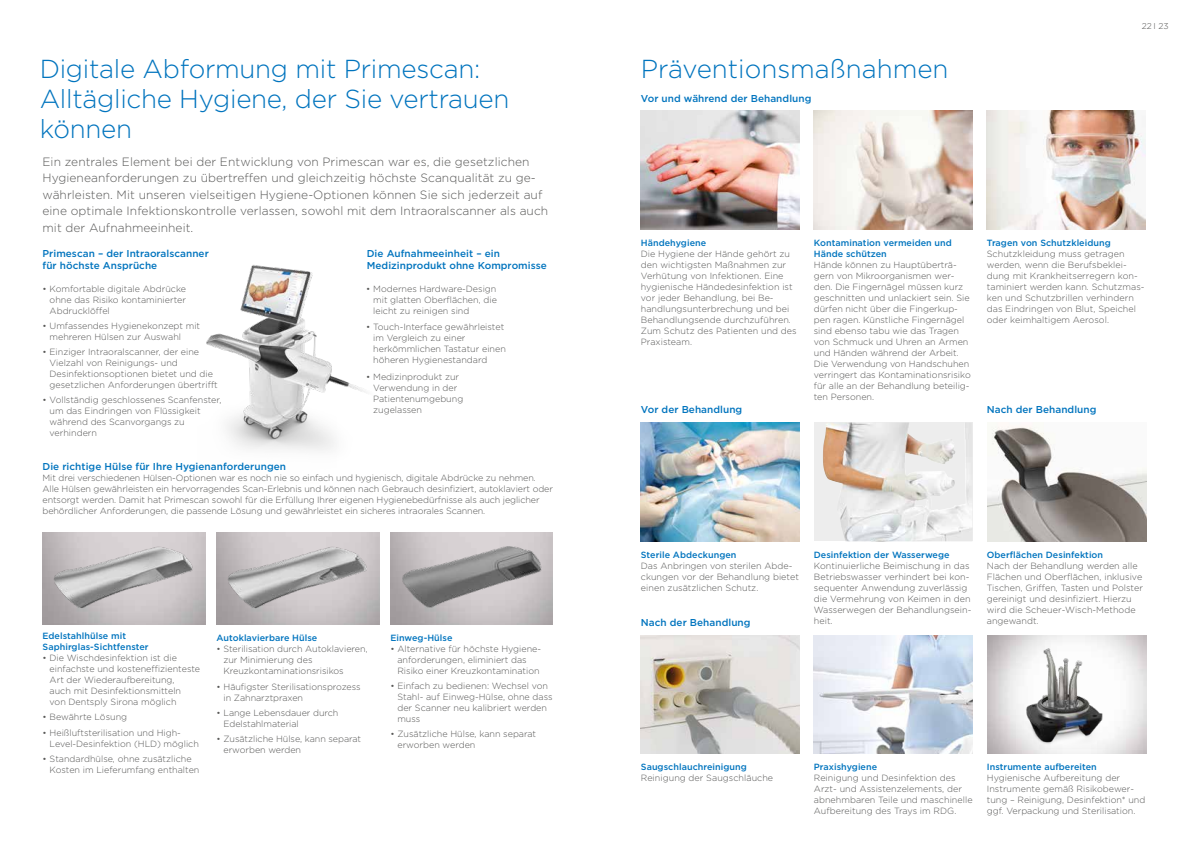
<style>
.page{position:relative;width:1191px;height:842px;background:#fff}
.page>*{position:absolute;margin:0;border:0;box-sizing:border-box;transform-origin:0 0}
.t1{font:300 26px/30px "Gotham";letter-spacing:-.01em;color:#0074be}
.t2{font:300 12px/16.5px "Gotham";letter-spacing:.005em;color:#575756}
.t3{font:500 10px/12px "Gotham";letter-spacing:.005em;color:#0074be}
.t4{font:300 9px/11px "Gotham";color:#575756}
.t5{font:500 9px/11px "Gotham";letter-spacing:.005em;color:#0074be}
.t6{font:300 8.5px "Gotham";color:#575756}
</style>
<div class="page">
<img style="left:206px;top:265px;width:159px;height:186px">
<img style="left:641px;top:111px;width:158px;height:118px">
<img style="left:641px;top:422px;width:158px;height:119px">
<img style="left:987px;top:111px;width:158px;height:118px">
<img style="left:987px;top:426px;width:159px;height:115px">
<svg style="left:814px;top:422px;width:158px;height:119px;fill:#e9e9e9"></svg>
<img style="left:930px;top:422px;width:35px;height:88px">
<img style="left:641px;top:635px;width:158px;height:119px">
<img style="left:814px;top:635px;width:158px;height:119px">
<img style="left:43px;top:532px;width:162px;height:93px">
<img style="left:216px;top:532px;width:163px;height:93px">
<img style="left:390px;top:532px;width:163px;height:93px">
<img style="left:1010px;top:643px;width:107px;height:105px">
<img style="left:814px;top:111px;width:158px;height:118px">
<h1 class="t1" style="left:40px;top:53px;width:471px">Digitale Abformung mit Primescan:<br>Alltägliche Hygiene, der Sie vertrauen können</h1>
<p class="t2" style="left:43px;top:153px;width:507px">Ein zentrales Element bei der Entwicklung von Primescan war es, die gesetzlichen Hygieneanforderungen zu übertreffen und gleichzeitig höchste Scanqualität zu ge&shy;währleisten. Mit unseren vielseitigen Hygiene-Optionen können Sie sich jederzeit auf eine optimale Infektionskontrolle verlassen, sowohl mit dem Intraoralscanner als auch mit der Aufnahmeeinheit.</p>
<p class="t3" style="left:43px;top:248px;width:168px">Primescan – der Intraoralscanner für höchste Ansprüche</p>
<p class="t4" style="left:50px;top:283px;width:138px;text-align:justify;text-indent:-7px">• Komfortable digitale Abdrücke ohne das Risiko kontaminierter Abdrucklöffel</p>
<p class="t4" style="left:50px;top:320px;width:152px;text-indent:-7px">• Umfassendes Hygienekonzept mit mehreren Hülsen zur Auswahl</p>
<p class="t4" style="left:50px;top:346px;width:170px;text-indent:-7px">• Einziger Intraoralscanner, der eine Vielzahl von Reinigungs- und Desinfektionsoptionen bietet und die gesetzlichen Anforderungen übertrifft</p>
<p class="t4" style="left:50px;top:394px;width:173px;text-indent:-7px">• Vollständig geschlossenes Scanfenster, um das Eindringen von Flüssigkeit während des Scanvorgangs zu verhindern</p>
<p class="t3" style="left:367px;top:248px;width:181px">Die Aufnahmeeinheit – ein<br>Medizinprodukt ohne Kompromisse</p>
<p class="t4" style="left:373px;top:283px;width:125px;text-align:justify;text-indent:-7px">• Modernes Hardware-Design mit glatten Oberflächen, die leicht zu reinigen sind</p>
<p class="t4" style="left:373px;top:321px;width:134px;text-indent:-7px">• Touch-Interface gewährleistet im Vergleich zu einer herkömmlichen Tastatur einen höheren Hygienestandard</p>
<p class="t4" style="left:373px;top:371px;width:92px;text-indent:-7px">• Medizinprodukt zur<br>Verwendung in der<br>Patientenumgebung zugelassen</p>
<p class="t3" style="left:43px;top:460px;width:245px">Die richtige Hülse für Ihre Hygienanforderungen</p>
<p class="t4" style="left:43px;top:472px;width:512px">Mit drei verschiedenen Hülsen-Optionen war es noch nie so einfach und hygienisch, digitale Abdrücke zu nehmen.<br>Alle Hülsen gewährleisten ein hervorragendes Scan-Erlebnis und können nach Gebrauch desinfiziert, autoklaviert oder entsorgt werden. Damit hat Primescan sowohl für die Erfüllung Ihrer eigenen Hygienebedürfnisse als auch jeglicher behördlicher Anforderungen, die passende Lösung und gewährleistet ein sicheres intraorales Scannen.</p>
<p class="t5" style="left:43px;top:630px;width:108px">Edelstahlhülse mit<br>Saphirglas-Sichtfenster</p>
<p class="t4" style="left:50px;top:652px;width:152px;text-indent:-7px">• Die Wischdesinfektion ist die einfachste und kosteneffizienteste<br>Art der Wiederaufbereitung,<br>auch mit Desinfektionsmitteln<br>von Dentsply Sirona möglich</p>
<p class="t4" style="left:43px;top:711px;width:86px">• Bewährte Lösung</p>
<p class="t4" style="left:50px;top:727px;width:151px;text-indent:-7px">• Heißluftsterilisation und High-<br>Level-Desinfektion (HLD) möglich</p>
<p class="t4" style="left:50px;top:753px;width:151px;text-indent:-7px">• Standardhülse, ohne zusätzliche<br>Kosten im Lieferumfang enthalten</p>
<p class="t5" style="left:216px;top:633px;width:102px">Autoklavierbare Hülse</p>
<p class="t4" style="left:223px;top:643px;width:146px;text-indent:-7px">• Sterilisation durch Autoklavieren, zur Minimierung des<br>Kreuzkontaminationsrisikos</p>
<p class="t4" style="left:223px;top:681px;width:139px;text-indent:-7px">• Häufigster Sterilisationsprozess in Zahnarztpraxen</p>
<p class="t4" style="left:223px;top:707px;width:116px;text-indent:-7px">• Lange Lebensdauer durch<br>Edelstahlmaterial</p>
<p class="t4" style="left:223px;top:733px;width:139px;text-indent:-7px">• Zusätzliche Hülse, kann separat erworben werden</p>
<p class="t5" style="left:390px;top:632px;width:64px">Einweg-Hülse</p>
<p class="t4" style="left:397px;top:643px;width:144px;text-indent:-7px">• Alternative für höchste Hygiene&shy;anforderungen, eliminiert das<br>Risiko einer Kreuzkontamination</p>
<p class="t4" style="left:397px;top:680px;width:157px;text-indent:-7px">• Einfach zu bedienen: Wechsel von<br>Stahl- auf Einweg-Hülse, ohne dass der Scanner neu kalibriert werden muss</p>
<p class="t4" style="left:397px;top:728px;width:140px;text-indent:-7px">• Zusätzliche Hülse, kann separat erworben werden</p>
<h1 class="t1" style="left:641px;top:53px;width:309px">Präventionsmaßnahmen</h1>
<p class="t3" style="left:641px;top:92px;width:172px">Vor und während der Behandlung</p>
<p class="t6" style="left:1141px;top:21px;width:28px">22 I 23</p>
<p class="t5" style="left:641px;top:237px;width:67px">Händehygiene</p>
<p class="t4" style="left:641px;top:248px;width:157px">Die Hygiene der Hände gehört zu den wichtigsten Maßnahmen zur<br>Verhütung von Infektionen. Eine hygienische Händedesinfektion ist vor jeder Behandlung, bei Be&shy;handlungsunterbrechung und bei<br>Behandlungsende durchzuführen.<br>Zum Schutz des Patienten und des<br>Praxisteam.</p>
<p class="t5" style="left:814px;top:237px;width:140px">Kontamination vermeiden und<br>Hände schützen</p>
<p class="t4" style="left:814px;top:259px;width:158px">Hände können zu Hauptüberträ&shy;gern von Mikroorganismen wer&shy;den. Die Fingernägel müssen kurz geschnitten und unlackiert sein. Sie dürfen nicht über die Fingerkup&shy;pen ragen. Künstliche Fingernägel sind ebenso tabu wie das Tragen von Schmuck und Uhren an Armen und Händen während der Arbeit.<br>Die Verwendung von Handschuhen verringert das Kontaminationsrisiko für alle an der Behandlung beteilig&shy;ten Personen.</p>
<p class="t5" style="left:986px;top:237px;width:125px">Tragen von Schutzkleidung</p>
<p class="t4" style="left:986px;top:248px;width:159px">Schutzkleidung muss getragen werden, wenn die Berufsbeklei&shy;dung mit Krankheitserregern kon&shy;taminiert werden kann. Schutzmas&shy;ken und Schutzbrillen verhindern das Eindringen von Blut, Speichel oder keimhaltigem Aerosol.</p>
<p class="t3" style="left:641px;top:404px;width:103px">Vor der Behandlung</p>
<p class="t3" style="left:986px;top:404px;width:111px">Nach der Behandlung</p>
<p class="t5" style="left:641px;top:549px;width:97px">Sterile Abdeckungen</p>
<p class="t4" style="left:641px;top:560px;width:160px">Das Anbringen von sterilen Abde&shy;ckungen vor der Behandlung bietet einen zusätzlichen Schutz.</p>
<p class="t3" style="left:641px;top:616px;width:111px">Nach der Behandlung</p>
<p class="t5" style="left:814px;top:549px;width:137px">Desinfektion der Wasserwege</p>
<p class="t4" style="left:814px;top:560px;width:159px">Kontinuierliche Beimischung in das<br>Betriebswasser verhindert bei kon&shy;sequenter Anwendung zuverlässig die Vermehrung von Keimen in den<br>Wasserwegen der Behandlungsein&shy;heit.</p>
<p class="t5" style="left:986px;top:549px;width:118px">Oberflächen Desinfektion</p>
<p class="t4" style="left:986px;top:560px;width:158px">Nach der Behandlung werden alle<br>Flächen und Oberflächen, inklusive<br>Tischen, Griffen, Tasten und Polster gereinigt und desinfiziert. Hierzu wird die Scheuer-Wisch-Methode angewandt.</p>
<p class="t5" style="left:641px;top:761px;width:107px">Saugschlauchreinigung</p>
<p class="t4" style="left:641px;top:772px;width:134px">Reinigung der Saugschläuche</p>
<p class="t5" style="left:814px;top:761px;width:65px">Praxishygiene</p>
<p class="t4" style="left:814px;top:772px;width:160px">Reinigung und Desinfektion des Arzt- und Assistenzelements, der abnehmbaren Teile und maschinelle Aufbereitung des Trays im RDG.</p>
<p class="t5" style="left:986px;top:761px;width:111px">Instrumente aufbereiten</p>
<p class="t4" style="left:986px;top:772px;width:160px">Hygienische Aufbereitung der Instrumente gemäß Risikobewer&shy;tung – Reinigung, Desinfektion* und ggf. Verpackung und Sterilisation.</p>
</div>
